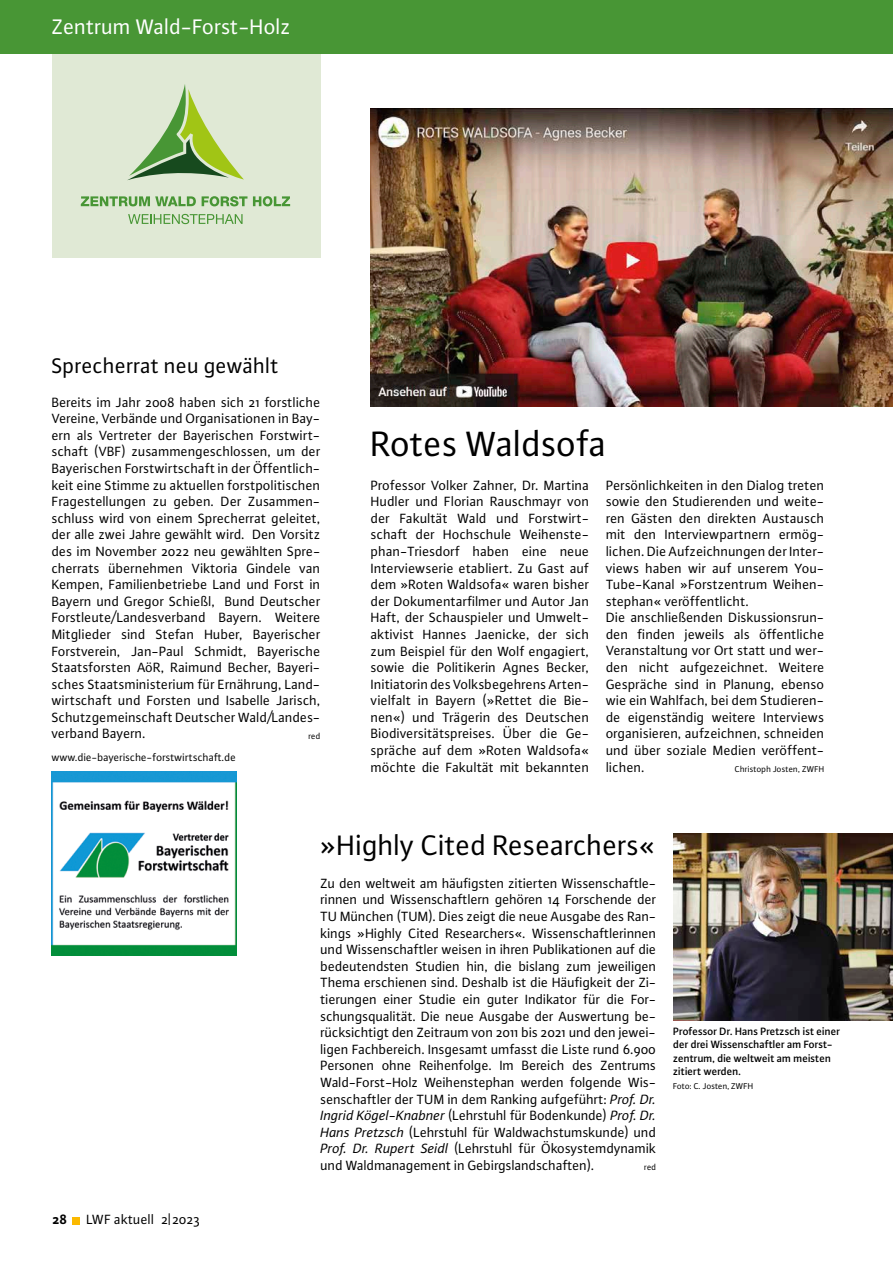
<style>
.page{position:relative;width:893px;height:1263px;background:#fff}
.page>*{position:absolute;margin:0;border:0;box-sizing:border-box;transform-origin:0 0}
.t1{font:37.5px "Plus Sans Pro";letter-spacing:-.005em;color:#000}
.t2{font:30px "Plus Sans Pro";letter-spacing:-.005em;color:#000}
.t3{font:22.5px "Plus Sans Pro";letter-spacing:-.005em;color:#fff}
.t4{font:22.5px "Plus Sans Pro";color:#000}
.t5{font:14.25px/16.6px "Plus Sans Pro";color:#000;text-align:justify}
.t6{font:700 14.25px "Plus Sans Pro";color:#000}
.t7{font:500 11.25px/13.5px "Plus Sans Pro";letter-spacing:-.01em;color:#000}
.t8{font:11.25px "Plus Sans Pro";letter-spacing:-.005em;color:#000}
.t9{font:9px "Plus Sans Pro";color:#000}
.s1{font-style:italic}
</style>
<div class="page">
<img style="left:673px;top:834px;width:220px;height:186px">
<img style="left:371px;top:108px;width:522px;height:299px">
<img style="left:52px;top:771px;width:185px;height:185px">
<div style="left:52px;top:53px;width:268px;height:204px;background:#e0e9d5"></div>
<svg style="left:128px;top:84px;width:116px;height:96px"></svg>
<svg style="left:81px;top:196px;width:115px;height:10px"></svg>
<svg style="left:202px;top:196px;width:45px;height:10px"></svg>
<svg style="left:253px;top:196px;width:37px;height:10px"></svg>
<svg style="left:128px;top:214px;width:115px;height:10px"></svg>
<div style="left:72px;top:1217px;width:7px;height:7px;background:#fbb900"></div>
<div style="left:0;top:0;width:893px;height:53px;background:#489635"></div>
<h3 class="t3" style="left:52px;top:12px;width:241px">Zentrum Wald-Forst-Holz</h3>
<h3 class="t4" style="left:52px;top:351px;width:229px">Sprecherrat neu gewählt</h3>
<p class="t5" style="left:52px;top:393px;width:270px">Bereits im Jahr 2008 haben sich 21 forstliche Vereine, Verbände und Organisationen in Bay&shy;ern als Vertreter der Bayerischen Forstwirt&shy;schaft (VBF) zusammengeschlossen, um der Bayerischen Forstwirtschaft in der Öffentlich&shy;keit eine Stimme zu aktuellen forstpolitischen Fragestellungen zu geben. Der Zusammen&shy;schluss wird von einem Sprecherrat geleitet, der alle zwei Jahre gewählt wird. Den Vorsitz des im November 2022 neu gewählten Spre&shy;cherrats übernehmen Viktoria Gindele van Kempen, Familienbetriebe Land und Forst in Bayern und Gregor Schießl, Bund Deutscher Forstleute/Landesverband Bayern. Weitere Mitglieder sind Stefan Huber, Bayerischer Forstverein, Jan-Paul Schmidt, Bayerische Staatsforsten AöR, Raimund Becher, Bayeri&shy;sches Staatsministerium für Ernährung, Land&shy;wirtschaft und Forsten und Isabelle Jarisch, Schutzgemeinschaft Deutscher Wald/Landes&shy;verband Bayern.</p>
<p class="t9" style="left:309px;top:729px;width:13px">red</p>
<p class="t8" style="left:52px;top:749px;width:186px">www.die-bayerische-forstwirtschaft.de</p>
<h1 class="t1" style="left:371px;top:419px;width:237px">Rotes Waldsofa</h1>
<p class="t5" style="left:371px;top:476px;width:220px;text-align:left">Professor Volker Zahner, Dr. Martina Hudler und Florian Rauschmayr von der Fakultät Wald und Forstwirt&shy;schaft der Hochschule Weihenste&shy;phan-Triesdorf haben eine neue Interviewserie etabliert. Zu Gast auf dem »Roten Waldsofa« waren bisher der Dokumentarfilmer und Autor Jan Haft, der Schauspieler und Umwelt&shy;aktivist Hannes Jaenicke, der sich zum Beispiel für den Wolf engagiert, sowie die Politikerin Agnes Becker, Initiatorin des Volksbegehrens Arten&shy;vielfalt in Bayern (»Rettet die Bie&shy;nen«) und Trägerin des Deutschen Biodiversitätspreises. Über die Ge&shy;spräche auf dem »Roten Waldsofa« möchte die Fakultät mit bekannten</p>
<p class="t5" style="left:606px;top:476px;width:220px;text-align:left">Persönlichkeiten in den Dialog treten sowie den Studierenden und weite&shy;ren Gästen den direkten Austausch mit den Interviewpartnern ermög&shy;lichen. Die Aufzeichnungen der Inter&shy;views haben wir auf unserem You-Tube-Kanal »Forstzentrum Weihen&shy;stephan« veröffentlicht.<br>Die anschließenden Diskussionsrun&shy;den finden jeweils als öffentliche Veranstaltung vor Ort statt und wer&shy;den nicht aufgezeichnet. Weitere Gespräche sind in Planung, ebenso wie ein Wahlfach, bei dem Studieren&shy;de eigenständig weitere Interviews organisieren, aufzeichnen, schneiden und über soziale Medien veröffent&shy;lichen.</p>
<p class="t9" style="left:735px;top:763px;width:91px">Christoph Josten, ZWFH</p>
<p class="t6" style="left:52px;top:1209px;width:16px">28</p>
<p class="t5" style="left:87px;top:1210px;width:115px">LWF aktuell 2|2023</p>
<h2 class="t2" style="left:320px;top:825px;width:337px">»Highly Cited Researchers«</h2>
<p class="t5" style="left:320px;top:874px;width:337px">Zu den weltweit am häufigsten zitierten Wissenschaftle&shy;rinnen und Wissenschaftlern gehören 14 Forschende der TU München (TUM). Dies zeigt die neue Ausgabe des Ran&shy;kings »Highly Cited Researchers«. Wissenschaftlerinnen und Wissenschaftler weisen in ihren Publikationen auf die bedeutendsten Studien hin, die bislang zum jeweiligen Thema erschienen sind. Deshalb ist die Häufigkeit der Zi&shy;tierungen einer Studie ein guter Indikator für die For&shy;schungsqualität. Die neue Ausgabe der Auswertung be&shy;rücksichtigt den Zeitraum von 2011 bis 2021 und den jewei&shy;ligen Fachbereich. Insgesamt umfasst die Liste rund 6.900<br>Personen ohne Reihenfolge. Im Bereich des Zentrums Wald-Forst-Holz Weihenstephan werden folgende Wis&shy;senschaftler der TUM in dem Ranking aufgeführt: <span class="s1">Prof. Dr.<br>Ingrid Kögel-Knabner</span> (Lehrstuhl für Bodenkunde) <span class="s1">Prof. Dr.<br>Hans Pretzsch</span> (Lehrstuhl für Waldwachstumskunde) und <span class="s1">Prof. Dr. Rupert Seidl</span> (Lehrstuhl für Ökosystemdynamik und Waldmanagement in Gebirgslandschaften).</p>
<p class="t9" style="left:644px;top:1161px;width:13px">red</p>
<p class="t7" style="left:673px;top:1023px;width:168px">Professor Dr. Hans Pretzsch ist einer der drei Wissenschaftler am Forst&shy;zentrum, die weltweit am meisten zitiert werden.</p>
<p class="t9" style="left:673px;top:1080px;width:82px">Foto: C. Josten, ZWFH</p>
</div>
